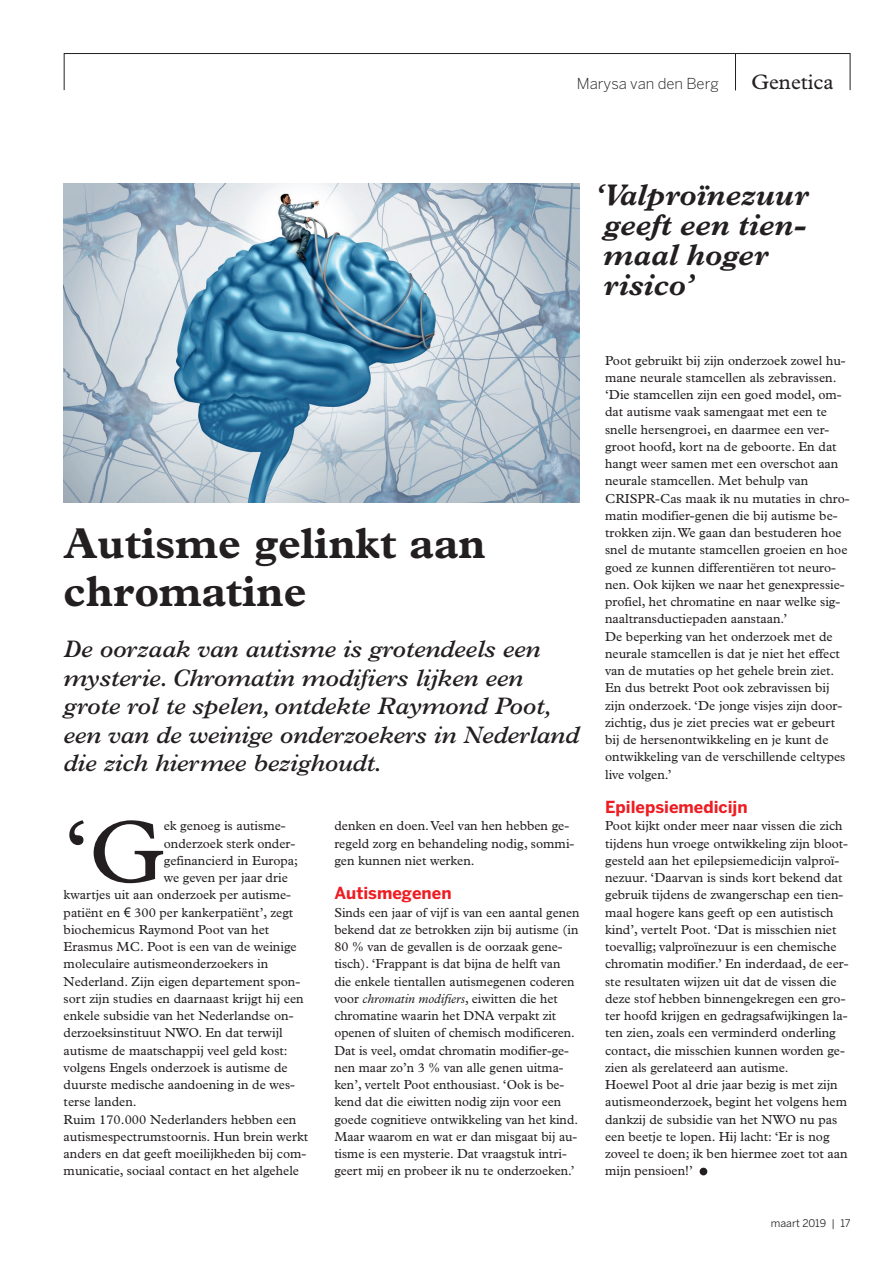
<style>
.page{position:relative;width:893px;height:1263px;background:#fff}
.page>*{position:absolute;margin:0;border:0;box-sizing:border-box;transform-origin:0 0}
.t1{font:88.95px "Plantin";color:#231f20}
.t2{font:700 43.5px/48px "Plantin";color:#231f20}
.t3{font:italic 700 30px/30px "Plantin";color:#231f20}
.t4{font:italic 600 24px/28.5px "Plantin";letter-spacing:-.01em;color:#231f20}
.t5{font:21px "Plantin";color:#231f20}
.t6{font:700 16.5px "Benton Sans";color:#ee1d23}
.t7{font:300 15px "Benton Sans";color:#231f20}
.t8{font:13.2px/17.2px "Plantin";color:#231f20}
.t9{font:10.5px "Benton Sans";color:#231f20}
.s1{font-family:"Arial"}
.s2{font-style:italic}
</style>
<div class="page">
<div style="left:64px;top:53px;width:786px;height:37px;border:1px solid #231f20"></div>
<img style="left:64px;top:184px;width:516px;height:318px">
<div style="left:700px;top:1168px;width:7px;height:7px;background:#231f20;border-radius:50%"></div>
<hr style="left:735px;top:54px;width:1px;height:36px;background:#231f20">
<p class="t7" style="left:577px;top:74px;width:144px">Marysa van den Berg</p>
<h3 class="t5" style="left:752px;top:69px;width:83px">Genetica</h3>
<h3 class="t3" style="left:603px;top:179px;width:207px;text-indent:-11px">‘Valproïnezuur geeft een tien&shy;maal hoger risico’</h3>
<h2 class="t2" style="left:64px;top:519px;width:423px">Autisme gelinkt aan chromatine</h2>
<h3 class="t4" style="left:64px;top:635px;width:517px">De oorzaak van autisme is grotendeels een mysterie. Chromatin modifiers lijken een grote rol te spelen, ontdekte Raymond Poot, een van de weinige onderzoekers in Nederland die zich hiermee bezighoudt.</h3>
<h1 class="t1" style="left:64px;top:801px;width:102px">‘G</h1>
<p class="t8" style="left:164px;top:817px;width:123px">ek genoeg is autisme-</p>
<p class="t8" style="left:164px;top:834px;width:133px">onderzoek sterk onder-</p>
<p class="t8" style="left:164px;top:852px;width:136px">gefinancierd in Europa;</p>
<p class="t8" style="left:164px;top:869px;width:126px">we geven per jaar drie</p>
<p class="t8" style="left:64px;top:886px;width:229px">kwartjes uit aan onderzoek per autisme-</p>
<p class="t8" style="left:64px;top:903px;width:231px">patiënt en <span class="s1">€</span> 300 per kankerpatiënt’, zegt</p>
<p class="t8" style="left:64px;top:921px;width:207px">biochemicus Raymond Poot van het</p>
<p class="t8" style="left:64px;top:938px;width:235px">Erasmus MC. Poot is een van de weinige</p>
<p class="t8" style="left:64px;top:955px;width:206px">moleculaire autismeonderzoekers in</p>
<p class="t8" style="left:64px;top:972px;width:238px">Nederland. Zijn eigen departement spon-</p>
<p class="t8" style="left:64px;top:990px;width:242px">sort zijn studies en daarnaast krijgt hij een</p>
<p class="t8" style="left:64px;top:1007px;width:231px">enkele subsidie van het Nederlandse on-</p>
<p class="t8" style="left:64px;top:1024px;width:221px">derzoeksinstituut NWO. En dat terwijl</p>
<p class="t8" style="left:64px;top:1041px;width:226px">autisme de maatschappij veel geld kost:</p>
<p class="t8" style="left:64px;top:1059px;width:226px">volgens Engels onderzoek is autisme de</p>
<p class="t8" style="left:64px;top:1076px;width:233px">duurste medische aandoening in de wes-</p>
<p class="t8" style="left:64px;top:1093px;width:75px">terse landen.</p>
<p class="t8" style="left:64px;top:1110px;width:234px">Ruim 170.000 Nederlanders hebben een</p>
<p class="t8" style="left:64px;top:1128px;width:246px">autismespectrumstoornis. Hun brein werkt</p>
<p class="t8" style="left:64px;top:1145px;width:244px">anders en dat geeft moeilijkheden bij com-</p>
<p class="t8" style="left:64px;top:1162px;width:237px">municatie, sociaal contact en het algehele</p>
<p class="t8" style="left:334px;top:817px;width:241px">denken en doen. Veel van hen hebben ge&shy;regeld zorg en behandeling nodig, sommi&shy;gen kunnen niet werken.</p>
<p class="t6" style="left:334px;top:883px;width:119px">Autismegenen</p>
<p class="t8" style="left:334px;top:903px;width:247px">Sinds een jaar of vijf is van een aantal genen bekend dat ze betrokken zijn bij autisme (in 80 % van de gevallen is de oorzaak gene&shy;tisch). ‘Frappant is dat bijna de helft van die enkele tientallen autismegenen coderen voor <span class="s2">chromatin modifiers</span>, eiwitten die het chromatine waarin het DNA verpakt zit openen of sluiten of chemisch modificeren.<br>Dat is veel, omdat chromatin modifier-ge&shy;nen maar zo’n 3 % van alle genen uitma&shy;ken’, vertelt Poot enthousiast. ‘Ook is be&shy;kend dat die eiwitten nodig zijn voor een goede cognitieve ontwikkeling van het kind.<br>Maar waarom en wat er dan misgaat bij au&shy;tisme is een mysterie. Dat vraagstuk intri&shy;geert mij en probeer ik nu te onderzoeken.’</p>
<p class="t8" style="left:605px;top:351px;width:246px">Poot gebruikt bij zijn onderzoek zowel hu&shy;mane neurale stamcellen als zebravissen. ‘Die stamcellen zijn een goed model, om&shy;dat autisme vaak samengaat met een te snelle hersengroei, en daarmee een ver&shy;groot hoofd, kort na de geboorte. En dat hangt weer samen met een overschot aan neurale stamcellen. Met behulp van CRISPR-Cas maak ik nu mutaties in chro&shy;matin modifier-genen die bij autisme be&shy;trokken zijn. We gaan dan bestuderen hoe snel de mutante stamcellen groeien en hoe goed ze kunnen differentiëren tot neuro&shy;nen. Ook kijken we naar het genexpressie&shy;profiel, het chromatine en naar welke sig&shy;naaltransductiepaden aanstaan.’<br>De beperking van het onderzoek met de neurale stamcellen is dat je niet het effect van de mutaties op het gehele brein ziet.<br>En dus betrekt Poot ook zebravissen bij zijn onderzoek. ‘De jonge visjes zijn door&shy;zichtig, dus je ziet precies wat er gebeurt bij de hersenontwikkeling en je kunt de ontwikkeling van de verschillende celtypes live volgen.’</p>
<p class="t6" style="left:605px;top:797px;width:144px">Epilepsiemedicijn</p>
<p class="t8" style="left:605px;top:817px;width:245px">Poot kijkt onder meer naar vissen die zich tijdens hun vroege ontwikkeling zijn bloot&shy;gesteld aan het epilepsiemedicijn valproï&shy;nezuur. ‘Daarvan is sinds kort bekend dat gebruik tijdens de zwangerschap een tien&shy;maal hogere kans geeft op een autistisch kind’, vertelt Poot. ‘Dat is misschien niet toevallig; valproïnezuur is een chemische chromatin modifier.’ En inderdaad, de eer&shy;ste resultaten wijzen uit dat de vissen die deze stof hebben binnengekregen een gro&shy;ter hoofd krijgen en gedragsafwijkingen la&shy;ten zien, zoals een verminderd onderling contact, die misschien kunnen worden ge&shy;zien als gerelateerd aan autisme.<br>Hoewel Poot al drie jaar bezig is met zijn autismeonderzoek, begint het volgens hem dankzij de subsidie van het NWO nu pas een beetje te lopen. Hij lacht: ‘Er is nog zoveel te doen; ik ben hiermee zoet tot aan mijn pensioen!’</p>
<p class="t9" style="left:771px;top:1217px;width:81px">maart 2019 | 17</p>
</div>
